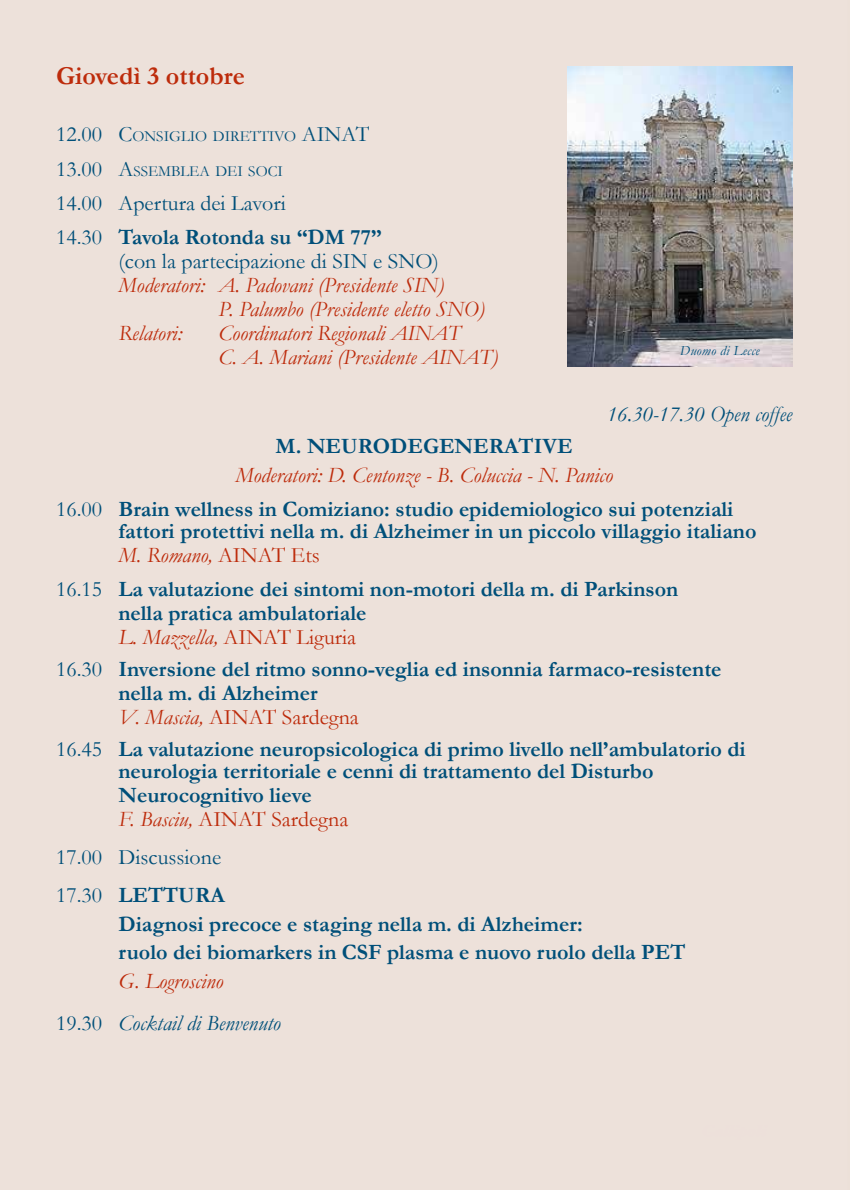
<style>
.page{position:relative;width:850px;height:1190px;background:#ede1da}
.page>*{position:absolute;margin:0;border:0;box-sizing:border-box;transform-origin:0 0}
.t1{font:700 26px "Garamond";color:#bd2b0b}
.t2{font:700 22px/24px "Garamond";color:#004f79}
.t3{font:italic 22px/24px "Garamond";color:#bd2b0b}
.t4{font:22px/34px "Garamond";color:#004f79}
.t5{font:italic 22px/42.4px "Garamond";color:#004f79;text-align:center}
.t6{font:15.4px "Garamond";color:#004f79}
.t7{font:italic 14px "Garamond";letter-spacing:.025em;color:#004f79}
.s1{font-size:22px}
.s2{font-weight:700}
.s3{font-weight:400;font-style:italic;color:#bd2b0b}
.s4{font-weight:400}
.s5{font-weight:400;color:#bd2b0b}
.s6{color:#bd2b0b}
.s7{font-style:normal}
</style>
<div class="page">
<img style="left:567px;top:67px;width:225px;height:299px">
<p class="t1" style="left:56px;top:59px;width:190px">Giovedì 3 ottobre</p>
<p class="t6" style="left:56px;top:126px;width:315px"><span class="s1">12.00 C</span>ONSIGLIO DIRETTIVO <span class="s1">AINAT</span></p>
<p class="t6" style="left:56px;top:160px;width:228px"><span class="s1">13.00 A</span>SSEMBLEA DEI SOCI</p>
<p class="t4" style="left:56px;top:186px;width:327px">14.00 Apertura dei Lavori<br>14.30 <span class="s2">Tavola Rotonda su “DM 77”</span></p>
<p class="t4" style="left:118px;top:244px;width:322px">(con la partecipazione di SIN e SNO)</p>
<p class="t3" style="left:118px;top:273px;width:327px">Moderatori: A. Padovani (Presidente SIN)</p>
<p class="t3" style="left:218px;top:297px;width:268px">P. Palumbo (Presidente eletto SNO)</p>
<p class="t3" style="left:118px;top:321px;width:65px">Relatori:</p>
<p class="t3" style="left:218px;top:321px;width:281px">Coordinatori Regionali AINAT<br>C. A. Mariani (Presidente AINAT)</p>
<p class="t7" style="left:680px;top:341px;width:81px">Duomo di Lecce</p>
<p class="t5" style="left:607px;top:392px;width:187px">16.30-17.30 Open coffee</p>
<p class="t2" style="left:276px;top:434px;width:299px">M. NEURODEGENERATIVE</p>
<p class="t2" style="left:56px;top:458px;width:679px;line-height:34px;text-indent:179px"><span class="s3">Moderatori: D. Centonze - B. Coluccia - N. Panico<br></span><span class="s4">16.00</span> Brain wellness in Comiziano: studio epidemiologico sui potenziali</p>
<p class="t2" style="left:118px;top:519px;width:640px">fattori protettivi nella m. di Alzheimer in un piccolo villaggio italiano<br><span class="s3">M. Romano,</span> <span class="s5">AINAT Ets</span></p>
<p class="t2" style="left:118px;top:577px;width:561px;text-indent:-62px"><span class="s4">16.15</span> La valutazione dei sintomi non-motori della m. di Parkinson nella pratica ambulatoriale<br><span class="s3">L. Mazzella,</span> <span class="s5">AINAT Liguria</span></p>
<p class="t2" style="left:118px;top:657px;width:605px;text-indent:-62px"><span class="s4">16.30</span> Inversione del ritmo sonno-veglia ed insonnia farmaco-resistente nella m. di Alzheimer<br><span class="s3">V. Mascia,</span> <span class="s5">AINAT Sardegna</span></p>
<p class="t2" style="left:118px;top:738px;width:629px;line-height:22px;text-indent:-62px"><span class="s4">16.45</span> La valutazione neuropsicologica di primo livello nell’ambulatorio di neurologia territoriale e cenni di trattamento del Disturbo</p>
<p class="t2" style="left:118px;top:783px;width:231px">Neurocognitivo lieve<br><span class="s3">F. Basciu,</span> <span class="s5">AINAT Sardegna</span></p>
<p class="t4" style="left:56px;top:837px;width:170px;line-height:38.4px">17.00 Discussione<br>17.30 <span class="s2">LETTURA</span></p>
<p class="t2" style="left:118px;top:910px;width:569px;line-height:28.4px">Diagnosi precoce e staging nella m. di Alzheimer:<br>ruolo dei biomarkers in CSF plasma e nuovo ruolo della PET</p>
<p class="t5" style="left:56px;top:959px;width:226px"><span class="s6">G. Logroscino<br></span><span class="s7">19.30</span> Cocktail di Benvenuto</p>
</div>
